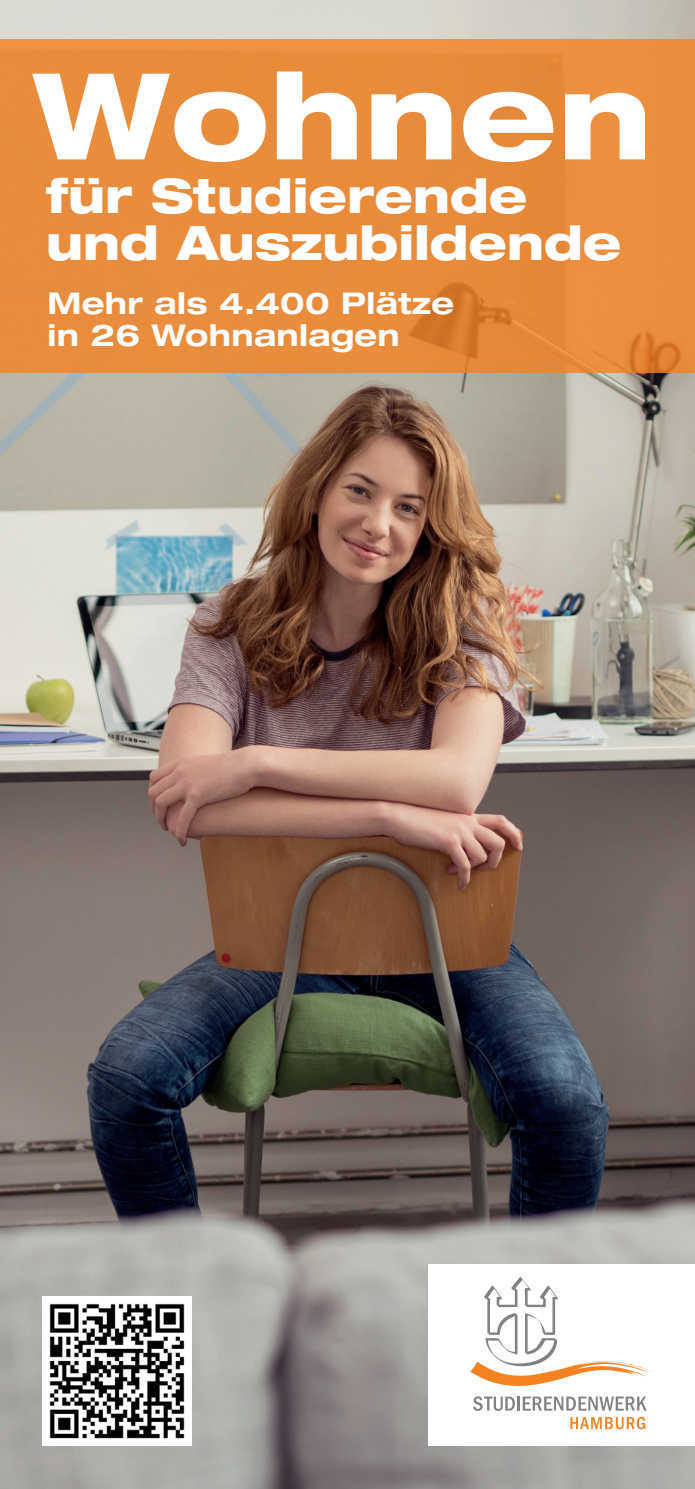
<style>
.page{position:relative;width:695px;height:1489px;background:#fff}
.page>*{position:absolute;margin:0;border:0;box-sizing:border-box;transform-origin:0 0}
.t1{font:800 expanded 120px "Helvetica Neue LT Pro";letter-spacing:.01em;color:#fff}
.t2{font:800 expanded 47.5px/47.5px "Helvetica Neue LT Pro";color:#fff}
.t3{font:700 expanded 30px/32.5px "Helvetica Neue LT Pro";letter-spacing:.01em;color:#fff}
</style>
<div class="page">
<img style="left:0;top:0;width:694px;height:1488px">
<div style="left:0;top:39px;width:694px;height:333px;background:#e98c3b"></div>
<div style="left:428px;top:1263px;width:266px;height:182px;background:#fff"></div>
<svg style="left:570px;top:1416px;width:75px;height:13px"></svg>
<svg style="left:473px;top:1396px;width:173px;height:14px"></svg>
<svg style="left:470px;top:1277px;width:183px;height:108px"></svg>
<img style="left:42px;top:1296px;width:149px;height:149px">
<h1 class="t1" style="left:32px;top:39px;width:621px">Wohnen</h1>
<h2 class="t2" style="left:46px;top:171px;width:576px">für Studierende und Auszubildende</h2>
<p class="t3" style="left:47px;top:286px;width:408px">Mehr als 4.400 Plätze in 26 Wohnanlagen</p>
</div>
